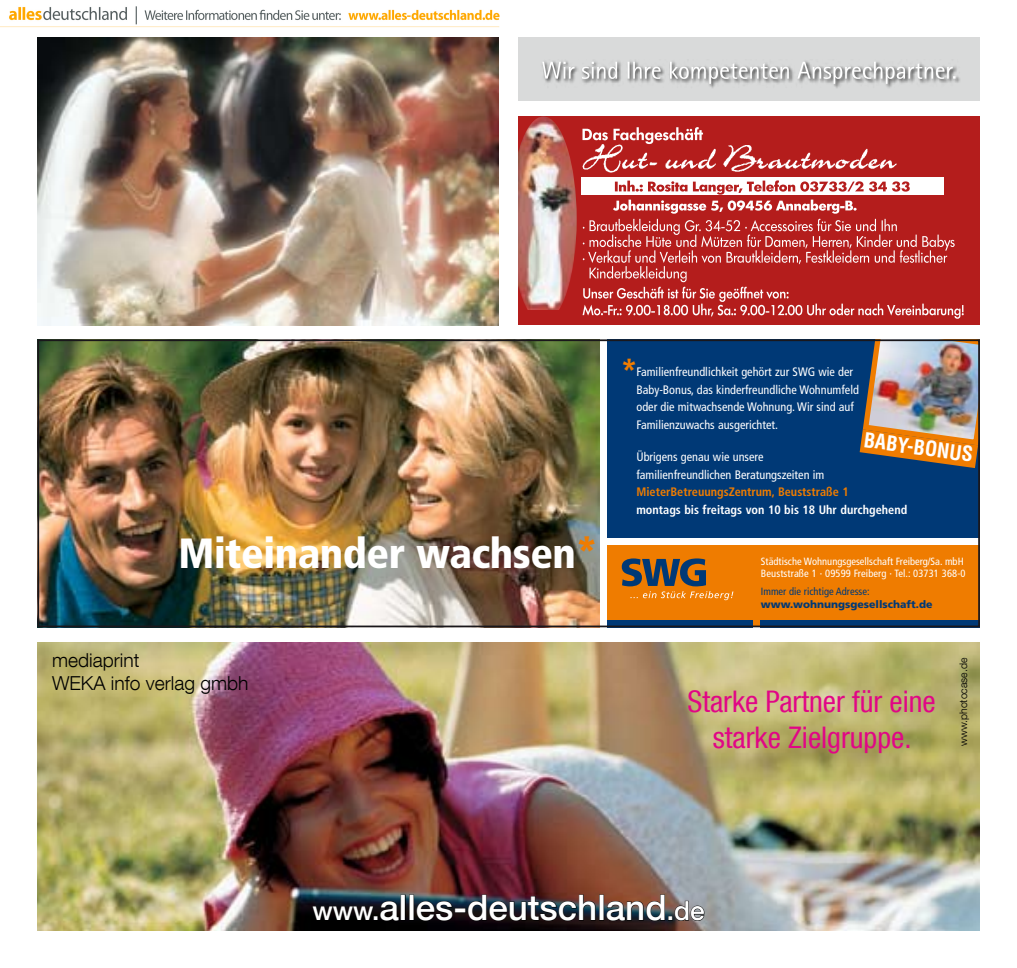
<style>
.page{position:relative;width:1017px;height:968px;background:#fff}
.page>*{position:absolute;margin:0;border:0;box-sizing:border-box;transform-origin:0 0}
.t1{font:900 condensed 42.18px "Frutiger";letter-spacing:-.01em;color:#fff}
.t2{font:500 35px "Helvetica Neue LT Com";color:#fff}
.t3{font:700 condensed 34.82px "Frutiger";color:#ef7c00}
.t4{font:condensed 29.75px/35.7px "Helvetica Neue LT Com";color:#e10686;text-align:center}
.t5{font:700 condensed 20.3px "Helvetica";color:#fff}
.t6{font:300 19.25px/23.1px "Helvetica Neue LT Com";color:#000}
.t7{font:condensed 12.25px/17.5px "Frutiger";color:#fff}
.t8{font:700 condensed 12.25px "Frutiger";color:#fff}
.t9{font:700 condensed 12.25px "Frutiger";color:#ef7c00}
.t10{font:condensed 10.5px/12.6px "Frutiger";color:#fff}
.t11{font:900 10.5px "Frutiger";color:#003976}
.t12{font:condensed 10.5px "Frutiger";color:#003976}
.t13{font:300 10.5px "Helvetica Neue LT Com";color:#000}
.s1{color:#ef7c00}
.s2{font-size:26.25px}
</style>
<div class="page">
<div style="left:518px;top:37px;width:462px;height:64px;background:#d9dada"></div>
<svg style="left:542px;top:62px;width:413px;height:22px"></svg>
<img style="left:37px;top:642px;width:943px;height:288px">
<svg style="left:311px;top:900px;width:88px;height:24px;background:#07080d"></svg>
<div style="left:401px;top:894px;width:5px;height:26px;border:1px solid #000"></div>
<div style="left:409px;top:894px;width:5px;height:26px;border:1px solid #000"></div>
<svg style="left:416px;top:900px;width:37px;height:21px"></svg>
<div style="left:455px;top:908px;width:11px;height:4px;border:1px solid #000"></div>
<svg style="left:467px;top:894px;width:129px;height:27px;background:#231f28"></svg>
<div style="left:599px;top:894px;width:5px;height:26px;border:1px solid #000"></div>
<svg style="left:606px;top:894px;width:99px;height:27px;background:#574b48"></svg>
<img style="left:37px;top:37px;width:462px;height:288px">
<div style="left:607px;top:339px;width:373px;height:198px;background:#003976"></div>
<div style="left:607px;top:545px;width:373px;height:82px;background:#ef7c00"></div>
<img style="left:40px;top:342px;width:560px;height:282px">
<svg style="left:622px;top:558px;width:111px;height:42px"></svg>
<img style="left:859px;top:342px;width:118px;height:126px">
<div style="left:607px;top:619px;width:146px;height:8px;background:#003976"></div>
<div style="left:761px;top:619px;width:219px;height:8px;background:#003976"></div>
<div style="left:37px;top:339px;width:943px;height:288px;border:2px solid #1a171b"></div>
<div style="left:518px;top:116px;width:462px;height:209px;background:#b41d1c"></div>
<img style="left:519px;top:116px;width:58px;height:193px">
<div style="left:581px;top:177px;width:362px;height:18px;background:#fff"></div>
<img style="left:575px;top:143px;width:322px;height:33px">
<svg style="left:582px;top:127px;width:121px;height:17px"></svg>
<svg style="left:583px;top:180px;width:381px;height:139px"></svg>
<img style="left:0;top:6px;width:500px;height:21px">
<h1 class="t1" style="left:179px;top:528px;width:421px">Miteinander wachsen<span class="s1">*</span></h1>
<h3 class="t3" style="left:620px;top:350px;width:20px">*</h3>
<p class="t7" style="left:636px;top:363px;width:224px">Familienfreundlichkeit gehört zur SWG wie der Baby-Bonus, das kinderfreundliche Wohnumfeld oder die mitwachsende Wohnung. Wir sind auf Familienzuwachs ausgerichtet.</p>
<h3 class="t5" style="left:866px;top:427px;width:112px;rotate:8deg">BABY-BONUS</h3>
<p class="t7" style="left:636px;top:448px;width:189px">Übrigens genau wie unsere familienfreundlichen Beratungszeiten im</p>
<p class="t9" style="left:636px;top:485px;width:214px">MieterBetreuungsZentrum, Beuststraße 1</p>
<p class="t8" style="left:636px;top:502px;width:272px">montags bis freitags von 10 bis 18 Uhr durchgehend</p>
<p class="t10" style="left:761px;top:554px;width:206px">Städtische Wohnungsgesellschaft Freiberg/Sa. mbH<br>Beuststraße 1 · 09599 Freiberg · Tel.: 03731 368-0</p>
<p class="t12" style="left:761px;top:585px;width:110px">Immer die richtige Adresse:</p>
<p class="t11" style="left:761px;top:598px;width:173px">www.wohnungsgesellschaft.de</p>
<h3 class="t6" style="left:52px;top:647px;width:198px">mediaprint<br>WEKA info verlag gmbh</h3>
<p class="t13" style="left:957px;top:745px;width:89px;rotate:-90deg">www.photocase.de</p>
<h3 class="t4" style="left:687px;top:683px;width:250px">Starke Partner für eine starke Zielgruppe.</h3>
<h2 class="t2" style="left:312px;top:886px;width:394px"><span class="s2">www.</span>alles-deutschland<span class="s2">.de</span></h2>
</div>
